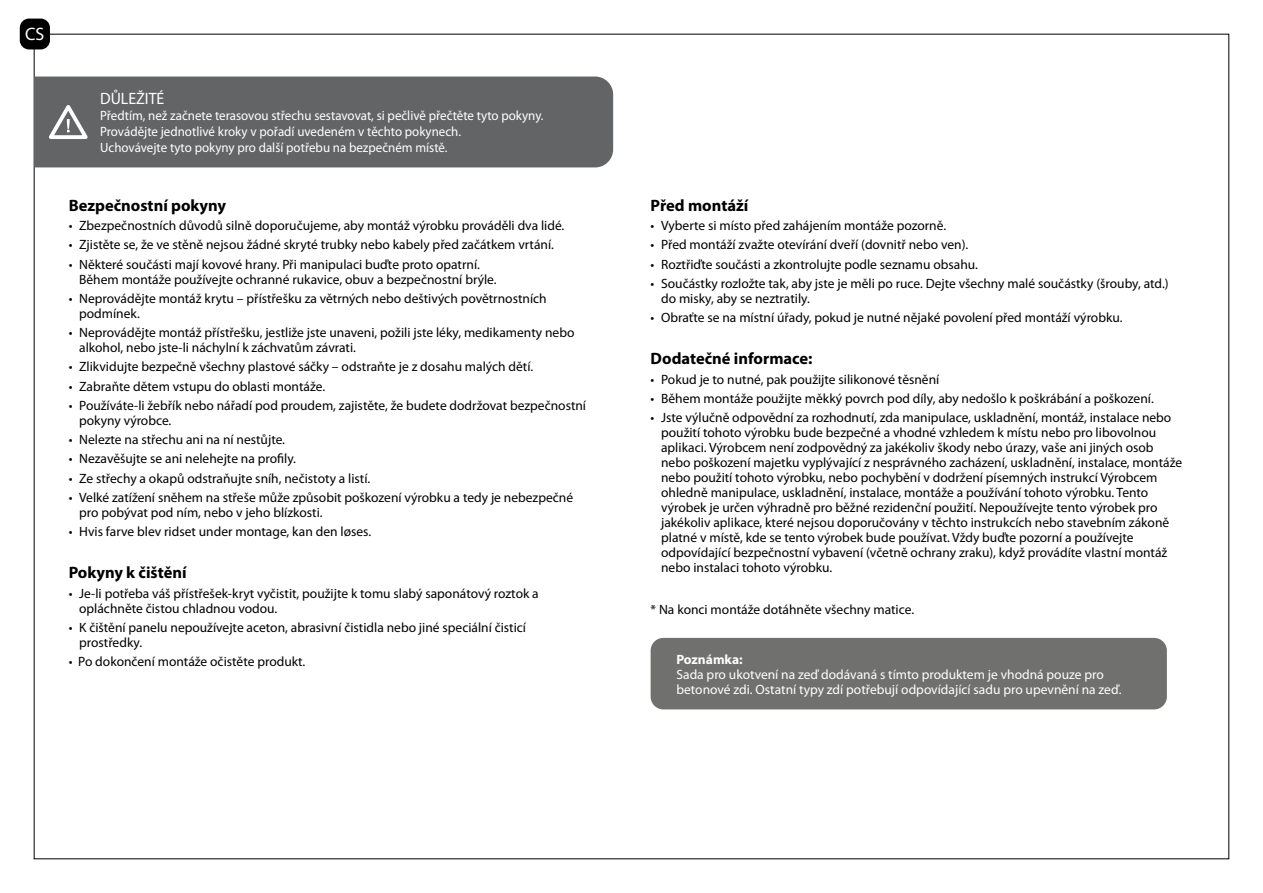
<style>
.page{position:relative;width:1263px;height:893px;background:#fff}
.page>*{position:absolute;margin:0;border:0;box-sizing:border-box;transform-origin:0 0}
.t1{font:18px "Myriad Pro";color:#fff}
.t2{font:700 16.5px "Myriad Pro";color:#000}
.t3{font:16.5px "Myriad Pro";color:#fff;scale:.96 1}
.t4{font:13.5px/15px "Myriad Pro";color:#000}
.t5{font:13.5px/16.2px "Myriad Pro";color:#fff;scale:.96 1}
.t6{font:13.5px/15px "Myriad Pro";color:#fff}
.t7{font:700 13.5px "Myriad Pro";color:#fff}
</style>
<div class="page">
<div style="left:34px;top:77px;width:579px;height:90px;background:#636466"></div>
<svg style="left:44px;top:102px;width:48px;height:39px"></svg>
<div style="left:21px;top:19px;width:28px;height:30px;background:#000;border-radius:9px"></div>
<div style="left:20px;top:19px;width:30px;height:30px;border:2px solid #000;border-radius:9px"></div>
<div style="left:651px;top:638px;width:516px;height:71px;background:#70706e;border-radius:13px"></div>
<h1 class="t1" style="left:25px;top:24px;width:21px">CS</h1>
<p class="t3" style="left:100px;top:89px;width:68px">DŮLEŽITÉ</p>
<p class="t5" style="left:100px;top:108px;width:463px">Předtím, než začnete terasovou střechu sestavovat, si pečlivě přečtěte tyto pokyny.<br>Provádějte jednotlivé kroky v pořadí uvedeném v těchto pokynech.<br>Uchovávejte tyto pokyny pro další potřebu na bezpečném místě.</p>
<p class="t2" style="left:69px;top:197px;width:159px">Bezpečnostní pokyny</p>
<p class="t4" style="left:69px;top:219px;width:497px">• Zbezpečnostních důvodů silně doporučujeme, aby montáž výrobku prováděli dva lidé.</p>
<p class="t4" style="left:69px;top:238px;width:487px">• Zjistěte se, že ve stěně nejsou žádné skryté trubky nebo kabely před začátkem vrtání.</p>
<p class="t4" style="left:79px;top:257px;width:419px;text-indent:-11px">• Některé součásti mají kovové hrany. Při manipulaci buďte proto opatrní.<br>Během montáže používejte ochranné rukavice, obuv a bezpečnostní brýle.</p>
<p class="t4" style="left:79px;top:291px;width:469px;text-indent:-11px">• Neprovádějte montáž krytu – přístřešku za větrných nebo deštivých povětrnostních podmínek.</p>
<p class="t4" style="left:79px;top:326px;width:497px;text-indent:-11px">• Neprovádějte montáž přístřešku, jestliže jste unaveni, požili jste léky, medikamenty nebo alkohol, nebo jste-li náchylní k záchvatům závrati.</p>
<p class="t4" style="left:69px;top:360px;width:466px">• Zlikvidujte bezpečně všechny plastové sáčky – odstraňte je z dosahu malých dětí.</p>
<p class="t4" style="left:69px;top:379px;width:258px">• Zabraňte dětem vstupu do oblasti montáže.</p>
<p class="t4" style="left:79px;top:398px;width:508px;text-indent:-11px">• Používáte-li žebřík nebo nářadí pod proudem, zajistěte, že budete dodržovat bezpečnostní pokyny výrobce.</p>
<p class="t4" style="left:69px;top:433px;width:218px">• Nelezte na střechu ani na ní nestůjte.</p>
<p class="t4" style="left:69px;top:452px;width:229px">• Nezavěšujte se ani nelehejte na profily.</p>
<p class="t4" style="left:69px;top:471px;width:303px">• Ze střechy a okapů odstraňujte sníh, nečistoty a listí.</p>
<p class="t4" style="left:79px;top:490px;width:495px;text-indent:-11px">• Velké zatížení sněhem na střeše může způsobit poškození výrobku a tedy je nebezpečné pro pobývat pod ním, nebo v jeho blízkosti.</p>
<p class="t4" style="left:69px;top:525px;width:304px">• Hvis farve blev ridset under montage, kan den løses.</p>
<p class="t2" style="left:69px;top:565px;width:119px">Pokyny k čištění</p>
<p class="t4" style="left:79px;top:586px;width:461px;text-indent:-11px">• Je-li potřeba váš přístřešek-kryt vyčistit, použijte k tomu slabý saponátový roztok a opláchněte čistou chladnou vodou.</p>
<p class="t4" style="left:79px;top:620px;width:448px;text-indent:-11px">• K čištění panelu nepoužívejte aceton, abrasivní čistidla nebo jiné speciální čisticí prostředky.</p>
<p class="t4" style="left:69px;top:654px;width:238px">• Po dokončení montáže očistěte produkt.</p>
<p class="t2" style="left:651px;top:197px;width:99px">Před montáží</p>
<p class="t4" style="left:651px;top:219px;width:297px">• Vyberte si místo před zahájením montáže pozorně.</p>
<p class="t4" style="left:651px;top:238px;width:319px">• Před montáží zvažte otevírání dveří (dovnitř nebo ven).</p>
<p class="t4" style="left:651px;top:257px;width:329px">• Roztřiďte součásti a zkontrolujte podle seznamu obsahu.</p>
<p class="t4" style="left:661px;top:276px;width:509px;text-indent:-11px">• Součástky rozložte tak, aby jste je měli po ruce. Dejte všechny malé součástky (šrouby, atd.) do misky, aby se neztratily.</p>
<p class="t4" style="left:651px;top:311px;width:473px">• Obraťte se na místní úřady, pokud je nutné nějaké povolení před montáží výrobku.</p>
<p class="t2" style="left:651px;top:351px;width:163px">Dodatečné informace:</p>
<p class="t4" style="left:651px;top:372px;width:290px">• Pokud je to nutné, pak použijte silikonové těsnění</p>
<p class="t4" style="left:651px;top:391px;width:505px">• Během montáže použijte měkký povrch pod díly, aby nedošlo k poškrábání a poškození.</p>
<p class="t4" style="left:661px;top:410px;width:522px;text-indent:-11px">• Jste výlučně odpovědní za rozhodnutí, zda manipulace, uskladnění, montáž, instalace nebo použití tohoto výrobku bude bezpečné a vhodné vzhledem k místu nebo pro libovolnou aplikaci. Výrobcem není zodpovědný za jakékoliv škody nebo úrazy, vaše ani jiných osob nebo poškození majetku vyplývající z nesprávného zacházení, uskladnění, instalace, montáže nebo použití tohoto výrobku, nebo pochybění v dodržení písemných instrukcí Výrobcem ohledně manipulace, uskladnění, instalace, montáže a používání tohoto výrobku. Tento výrobek je určen výhradně pro běžné rezidenční použití. Nepoužívejte tento výrobek pro jakékoliv aplikace, které nejsou doporučovány v těchto instrukcích nebo stavebním zákoně platné v místě, kde se tento výrobek bude používat. Vždy buďte pozorní a používejte odpovídající bezpečnostní vybavení (včetně ochrany zraku), když provádíte vlastní montáž nebo instalaci tohoto výrobku.</p>
<p class="t4" style="left:651px;top:603px;width:265px">* Na konci montáže dotáhněte všechny matice.</p>
<p class="t7" style="left:676px;top:652px;width:68px">Poznámka:</p>
<p class="t6" style="left:676px;top:667px;width:446px">Sada pro ukotvení na zeď dodávaná s tímto produktem je vhodná pouze pro betonové zdi. Ostatní typy zdí potřebují odpovídající sadu pro upevnění na zeď.</p>
</div>
